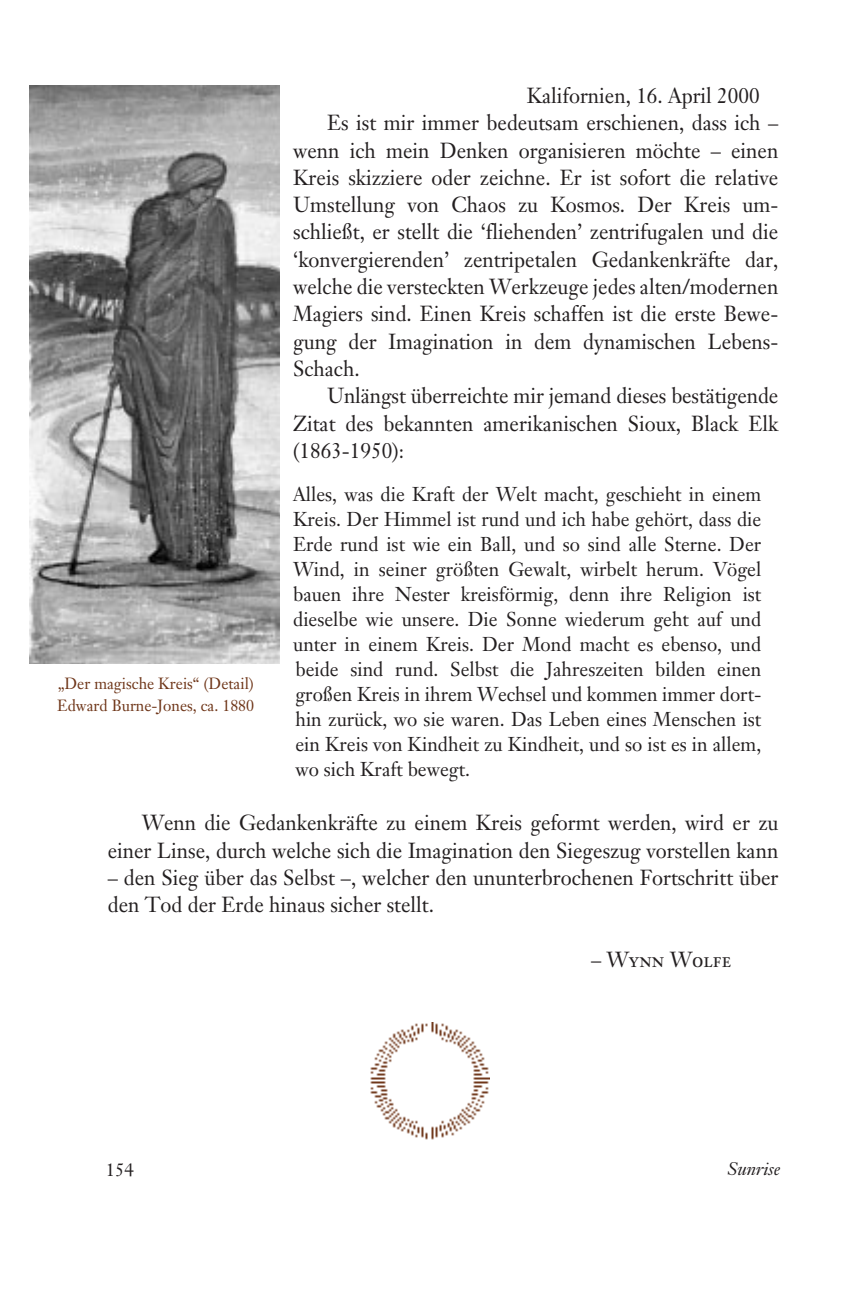
<style>
.page{position:relative;width:860px;height:1298px;background:#fff}
.page>*{position:absolute;margin:0;border:0;box-sizing:border-box;transform-origin:0 0}
.t1{font:21.6px/27.4px "Athos 10";color:#231f20;text-align:right;scale:.95 1}
.t2{font:21.6px "Athos 14 Regular Kap";color:#231f20;scale:.95 1}
.t3{font:19.8px/25px "Athos 10";color:#231f20;text-align:justify;scale:.96 1}
.t4{font:italic 18px "T Janson";color:#231f20}
.t5{font:18px "Athos 10";color:#231f20}
.t6{font:16px/22px "Athos 10";color:#6e3518;scale:.96 1}
.s1{font-family:"Athos 10"}
</style>
<div class="page">
<img style="left:30px;top:85px;width:249px;height:578px">
<img style="left:370px;top:1022px;width:119px;height:118px">
<p class="t1" style="left:527px;top:84px;width:247px">Kalifornien, 16. April 2000</p>
<p class="t1" style="left:327px;top:111px;width:477px">Es ist mir immer bedeutsam erschienen, dass ich –</p>
<p class="t1" style="left:293px;top:139px;width:512px">wenn ich mein Denken organisieren möchte – einen</p>
<p class="t1" style="left:293px;top:166px;width:512px">Kreis skizziere oder zeichne. Er ist sofort die relative</p>
<p class="t1" style="left:293px;top:193px;width:512px">Umstellung von Chaos zu Kosmos. Der Kreis um-</p>
<p class="t1" style="left:293px;top:221px;width:512px">schließt, er stellt die ‘fliehenden’ zentrifugalen und die</p>
<p class="t1" style="left:293px;top:248px;width:512px">‘konvergierenden’ zentripetalen Gedankenkräfte dar,</p>
<p class="t1" style="left:293px;top:275px;width:512px">welche die versteckten Werkzeuge jedes alten/modernen</p>
<p class="t1" style="left:293px;top:302px;width:512px">Magiers sind. Einen Kreis schaffen ist die erste Bewe-</p>
<p class="t1" style="left:293px;top:330px;width:512px">gung der Imagination in dem dynamischen Lebens-</p>
<p class="t1" style="left:293px;top:357px;width:72px">Schach.</p>
<p class="t1" style="left:327px;top:384px;width:476px">Unlängst überreichte mir jemand dieses bestätigende</p>
<p class="t1" style="left:293px;top:412px;width:512px">Zitat des bekannten amerikanischen Sioux, Black Elk</p>
<p class="t1" style="left:293px;top:439px;width:118px">(1863-1950):</p>
<p class="t3" style="left:293px;top:484px;width:489px">Alles, was die Kraft der Welt macht, geschieht in einem Kreis. Der Himmel ist rund und ich habe gehört, dass die Erde rund ist wie ein Ball, und so sind alle Sterne. Der Wind, in seiner größten Gewalt, wirbelt herum. Vögel bauen ihre Nester kreisförmig, denn ihre Religion ist dieselbe wie unsere. Die Sonne wiederum geht auf und unter in einem Kreis. Der Mond macht es ebenso, und beide sind rund. Selbst die Jahreszeiten bilden einen großen Kreis in ihrem Wechsel und kommen immer dort&shy;hin zurück, wo sie waren. Das Leben eines Menschen ist ein Kreis von Kindheit zu Kindheit, und so ist es in allem, wo sich Kraft bewegt.</p>
<p class="t1" style="left:108px;top:812px;width:707px">Wenn die Gedankenkräfte zu einem Kreis geformt werden, wird er zu einer Linse, durch welche sich die Imagination den Siegeszug vorstellen kann</p>
<p class="t1" style="left:108px;top:866px;width:707px;text-align:left">– den Sieg über das Selbst –, welcher den ununterbrochenen Fortschritt über den Tod der Erde hinaus sicher stellt.</p>
<p class="t2" style="left:591px;top:947px;width:149px"><span class="s1">–</span> Wynn Wolfe</p>
<p class="t6" style="left:57px;top:674px;width:207px">„Der magische Kreis“ (Detail)<br>Edward Burne-Jones, ca. 1880</p>
<p class="t5" style="left:106px;top:1163px;width:30px">154</p>
<p class="t4" style="left:727px;top:1162px;width:54px">Sunrise</p>
</div>
